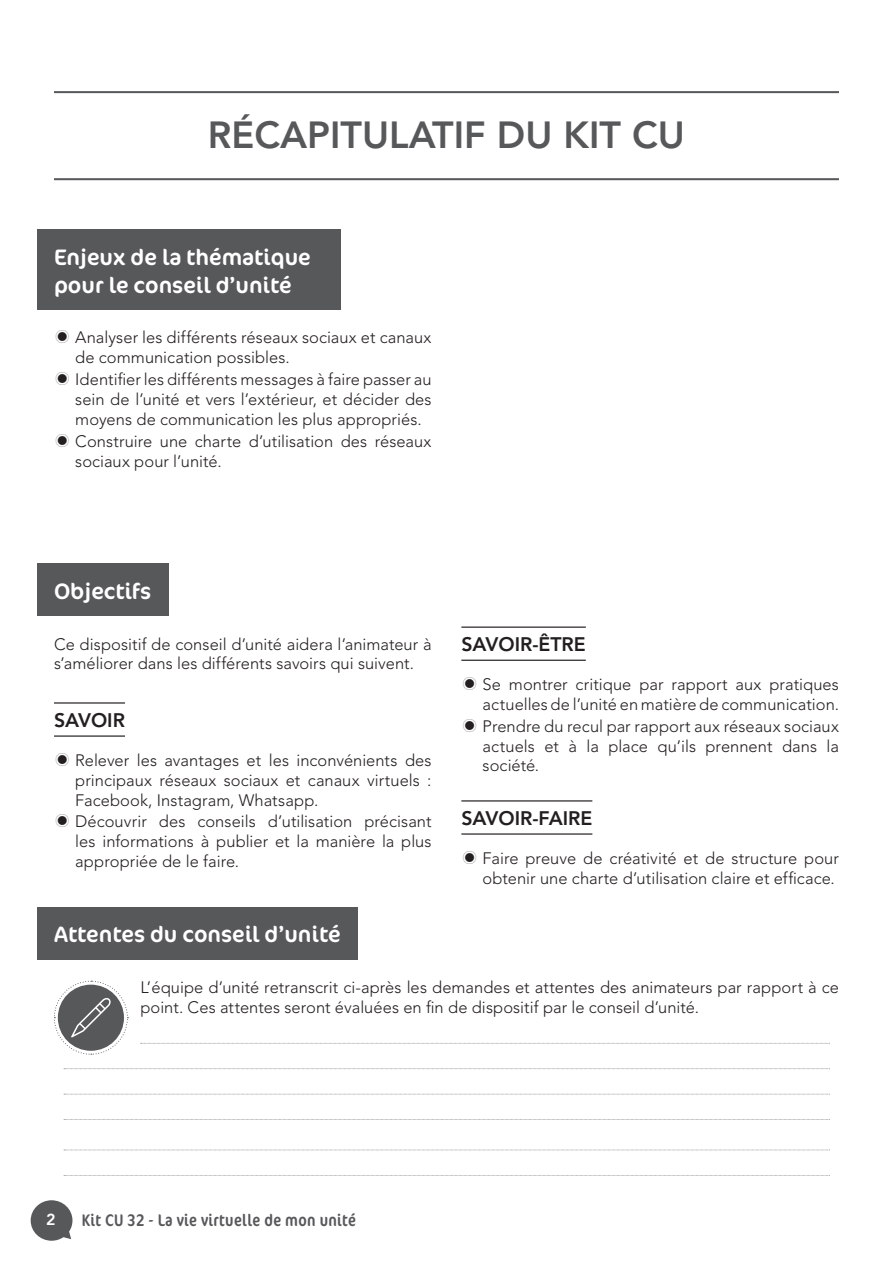
<style>
.page{position:relative;width:893px;height:1263px;background:#fff}
.page>*{position:absolute;margin:0;border:0;box-sizing:border-box;transform-origin:0 0}
.Chapitre{font:800 37.5px "Avenir LT Std";color:#57585a}
.Titre{font:22.5px "Cocon OT";color:#fff}
.SousTitreN1{font:800 19.5px "Avenir LT Std";color:#231f20}
.t1{font:condensed 16.95px "Cocon OT";letter-spacing:.02em;color:#57585a}
.t2{font:300 16.5px/19.8px "Avenir LT Std";color:#231f20}
.t3{font:800 15.9px "Avenir LT Std";color:#fff}
.s1{font-family:"Les Scouts Font 1 0";font-weight:400}
</style>
<div class="page">
<svg style="left:31px;top:1200px;width:41px;height:41px"></svg>
<hr style="left:54px;top:91px;width:785px;height:2px;background:#57585a">
<hr style="left:54px;top:178px;width:785px;height:2px;background:#57585a">
<div style="left:37px;top:230px;width:304px;height:80px;background:#57585a"></div>
<hr style="left:461px;top:626px;width:125px;height:2px;background:#231f20">
<hr style="left:461px;top:660px;width:125px;height:1px;background:#231f20">
<hr style="left:461px;top:800px;width:131px;height:1px;background:#231f20">
<hr style="left:461px;top:833px;width:131px;height:2px;background:#231f20">
<div style="left:37px;top:907px;width:321px;height:52px;background:#57585a"></div>
<div style="left:37px;top:563px;width:131px;height:53px;background:#57585a"></div>
<svg style="left:64px;top:1119px;width:766px;height:1px"></svg>
<svg style="left:64px;top:1094px;width:766px;height:1px"></svg>
<svg style="left:64px;top:1068px;width:766px;height:1px"></svg>
<svg style="left:141px;top:1043px;width:689px;height:1px"></svg>
<hr style="left:54px;top:702px;width:71px;height:1px;background:#231f20">
<hr style="left:54px;top:735px;width:71px;height:2px;background:#231f20">
<svg style="left:54px;top:980px;width:74px;height:75px"></svg>
<svg style="left:64px;top:1175px;width:766px;height:1px"></svg>
<svg style="left:64px;top:1150px;width:766px;height:1px"></svg>
<p class="Chapitre" style="left:208px;top:113px;width:479px">RÉCAPITULATIF DU KIT CU</p>
<p class="Titre" style="left:54px;top:244px;width:258px">Enjeux de la thématique</p>
<p class="Titre" style="left:54px;top:272px;width:239px">pour le conseil d’unité</p>
<p class="t2" style="left:75px;top:328px;width:358px;text-indent:-21px"><span class="s1">$</span> Analyser les différents réseaux sociaux et canaux de communication possibles.</p>
<p class="t2" style="left:75px;top:370px;width:358px;text-align:justify;text-indent:-21px"><span class="s1">$</span> Identifier les différents messages à faire passer au sein de l’unité et vers l’extérieur, et décider des moyens de communication les plus appropriés.</p>
<p class="t2" style="left:75px;top:431px;width:358px;text-indent:-21px"><span class="s1">$</span> Construire une charte d’utilisation des réseaux sociaux pour l’unité.</p>
<p class="Titre" style="left:54px;top:578px;width:99px">Objectifs</p>
<p class="t2" style="left:54px;top:634px;width:379px">Ce dispositif de conseil d’unité aidera l’animateur à s’améliorer dans les différents savoirs qui suivent.</p>
<p class="SousTitreN1" style="left:461px;top:633px;width:126px">SAVOIR-ÊTRE</p>
<p class="t2" style="left:461px;top:674px;width:379px;text-align:right"><span class="s1">$</span> Se montrer critique par rapport aux pratiques actuelles de l’unité en matière de communication.</p>
<p class="t2" style="left:483px;top:716px;width:358px;text-align:justify;text-indent:-21px"><span class="s1">$</span> Prendre du recul par rapport aux réseaux sociaux actuels et à la place qu’ils prennent dans la société.</p>
<p class="SousTitreN1" style="left:461px;top:807px;width:132px">SAVOIR-FAIRE</p>
<p class="t2" style="left:461px;top:848px;width:379px;text-align:right"><span class="s1">$</span> Faire preuve de créativité et de structure pour obtenir une charte d’utilisation claire et efficace.</p>
<p class="SousTitreN1" style="left:54px;top:709px;width:73px">SAVOIR</p>
<p class="t2" style="left:75px;top:750px;width:358px;text-align:justify;text-indent:-21px"><span class="s1">$</span> Relever les avantages et les inconvénients des principaux réseaux sociaux et canaux virtuels :<br>Facebook, Instagram, Whatsapp.</p>
<p class="t2" style="left:75px;top:812px;width:358px;text-align:justify;text-indent:-21px"><span class="s1">$</span> Découvrir des conseils d’utilisation précisant les informations à publier et la manière la plus appropriée de le faire.</p>
<p class="Titre" style="left:54px;top:921px;width:288px">Attentes du conseil d’unité</p>
<p class="t2" style="left:140px;top:978px;width:700px">L’équipe d’unité retranscrit ci-après les demandes et attentes des animateurs par rapport à ce point. Ces attentes seront évaluées en fin de dispositif par le conseil d’unité.</p>
<p class="t3" style="left:46px;top:1210px;width:11px">2</p>
<p class="t1" style="left:82px;top:1211px;width:276px">Kit CU 32 - La vie virtuelle de mon unité</p>
</div>
